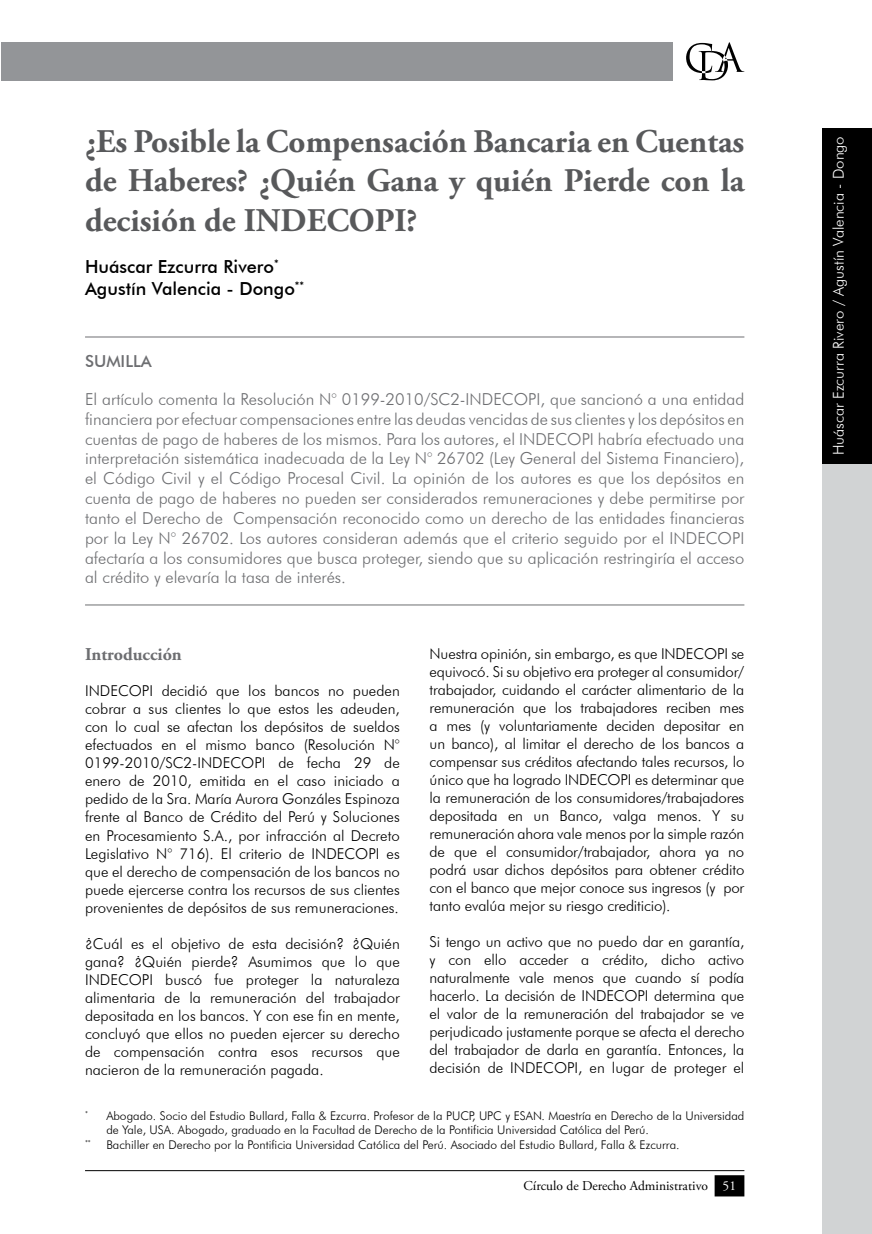
<style>
.page{position:relative;width:872px;height:1234px;background:#fff}
.page>*{position:absolute;margin:0;border:0;box-sizing:border-box;transform-origin:0 0}
.t1{font:700 33px/39.6px "Adobe Garamond Pro";color:#58595b;text-align:justify}
.t2{font:500 18px/21.6px "Futura BT";color:#000}
.t3{font:700 18px "Adobe Garamond Pro";color:#6d6e71}
.t4{font:300 16.5px/19.8px "Futura BT";color:#6d6e71}
.t5{font:500 16.5px "Futura BT";color:#6d6e71}
.t6{font:300 15px/18px "Futura BT";color:#000;text-align:justify}
.t7{font:300 15px "Futura BT";color:#fff}
.t8{font:13.5px "Adobe Garamond Pro";color:#000}
.t9{font:300 12px/14.4px "Futura BT";color:#000}
.t10{font:300 7.05px "Futura BT";color:#000}
.s1{color:#fff}
</style>
<div class="page">
<svg style="left:686px;top:42px;width:58px;height:38px"></svg>
<hr style="left:85px;top:1169px;width:659px;height:1px;background:#000">
<div style="left:715px;top:1175px;width:28px;height:20px;background:#000"></div>
<div style="left:714px;top:1174px;width:30px;height:22px;border:2px solid #000"></div>
<div style="left:822px;top:306px;width:50px;height:927px;background:#d1d3d4"></div>
<div style="left:822px;top:128px;width:50px;height:335px;background:#000"></div>
<div style="left:0;top:43px;width:673px;height:38px;background:#939598"></div>
<hr style="left:0;top:0;width:1px;height:1233px;background:#fff">
<hr style="left:85px;top:336px;width:659px;height:1px;background:#6d6e71">
<hr style="left:85px;top:604px;width:659px;height:1px;background:#6d6e71">
<h1 class="t1" style="left:85px;top:122px;width:661px">¿Es Posible la Compensación Bancaria en Cuentas de Haberes? ¿Quién Gana y quién Pierde con la decisión de INDECOPI?</h1>
<p class="t2" style="left:85px;top:256px;width:221px">Huáscar Ezcurra Rivero<sup>*<br></sup>Agustín Valencia - Dongo<sup>**</sup></p>
<p class="t5" style="left:85px;top:351px;width:20px">Sumilla</p>
<p class="t4" style="left:85px;top:389px;width:661px">E l artículo comenta la Resolución N° 0199-2010/SC2-I NDECOPI, que sancionó a una entidad financiera por efectuar compensaciones entre las deudas vencidas de sus clientes y los depósitos en cuentas de pago de haberes de los mismos. Para los autores, el I NDECOPI habría efectuado una interpretación sistemática inadecuada de la Ley N° 26702 (Ley General del Sistema Financiero), el Código Civil y el Código Procesal Civil. La opinión de los autores es que los depósitos en cuenta de pago de haberes no pueden ser considerados remuneraciones y debe permitirse por tanto el Derecho de Compensación reconocido como un derecho de las entidades financieras por la Ley N° 26702. Los autores consideran además que el criterio seguido por el I NDECOPI afectaría a los consumidores que busca proteger, siendo que su aplicación restringiría el acceso al crédito y elevaría la tasa de interés.</p>
<p class="t6" style="left:429px;top:644px;width:316px">Nuestra opinión, sin embargo, es que I NDECOPI se equivocó. Si su objetivo era proteger al consumidor/ trabajador, cuidando el carácter alimentario de la remuneración que los trabajadores reciben mes a mes (y voluntariamente deciden depositar en un banco), al limitar el derecho de los bancos a compensar sus créditos afectando tales recursos, lo único que ha logrado I NDECOPI es determinar que la remuneración de los consumidores/trabajadores depositada en un Banco, valga menos. Y su remuneración ahora vale menos por la simple razón de que el consumidor/trabajador, ahora ya no podrá usar dichos depósitos para obtener crédito con el banco que mejor conoce sus ingresos (y por tanto evalúa mejor su riesgo crediticio).</p>
<p class="t6" style="left:429px;top:932px;width:316px">Si tengo un activo que no puedo dar en garantía, y con ello acceder a crédito, dicho activo naturalmente vale menos que cuando sí podía hacerlo. La decisión de I NDECOPI determina que el valor de la remuneración del trabajador se ve perjudicado justamente porque se afecta el derecho del trabajador de darla en garantía. Entonces, la decisión de I NDECOPI, en lugar de proteger el</p>
<p class="t9" style="left:106px;top:1108px;width:639px;text-indent:-21px"><sup>*</sup> Abogado. Socio del Estudio Bullard, Falla &amp; Ezcurra. Profesor de la PUCP, UPC y ESAN. Maestría en Derecho de la Universidad de Yale, USA. Abogado, graduado en la Facultad de Derecho de la Pontificia Universidad Católica del Perú.</p>
<p class="t10" style="left:85px;top:1137px;width:7px">**</p>
<p class="t9" style="left:106px;top:1136px;width:575px">Bachiller en Derecho por la Pontificia Universidad Católica del Perú. Asociado del Estudio Bullard, Falla &amp; Ezcurra.</p>
<p class="t3" style="left:85px;top:644px;width:98px">Introducción</p>
<p class="t6" style="left:85px;top:681px;width:316px">I NDECOPI decidió que los bancos no pueden cobrar a sus clientes lo que estos les adeuden, con lo cual se afectan los depósitos de sueldos efectuados en el mismo banco (Resolución N° 0199-2010/SC2-I NDECOPI de fecha 29 de enero de 2010, emitida en el caso iniciado a pedido de la Sra. María Aurora Gonzáles Espinoza frente al Banco de Crédito del Perú y Soluciones en Procesamiento S.A., por infracción al Decreto Legislativo N° 716). E l criterio de I NDECOPI es que el derecho de compensación de los bancos no puede ejercerse contra los recursos de sus clientes provenientes de depósitos de sus remuneraciones.</p>
<p class="t6" style="left:85px;top:933px;width:316px">¿Cuál es el objetivo de esta decisión? ¿Quién gana? ¿Quién pierde? Asumimos que lo que I NDECOPI buscó fue proteger la naturaleza alimentaria de la remuneración del trabajador depositada en los bancos. Y con ese fin en mente, concluyó que ellos no pueden ejercer su derecho de compensación contra esos recursos que nacieron de la remuneración pagada.</p>
<p class="t8" style="left:523px;top:1176px;width:214px">Círculo de Derecho Administrativo <span class="s1">51</span></p>
<p class="t7" style="left:829px;top:455px;width:320px;rotate:-90deg">Huáscar Ezcurra Rivero / Agustín Valencia - Dongo</p>
</div>
